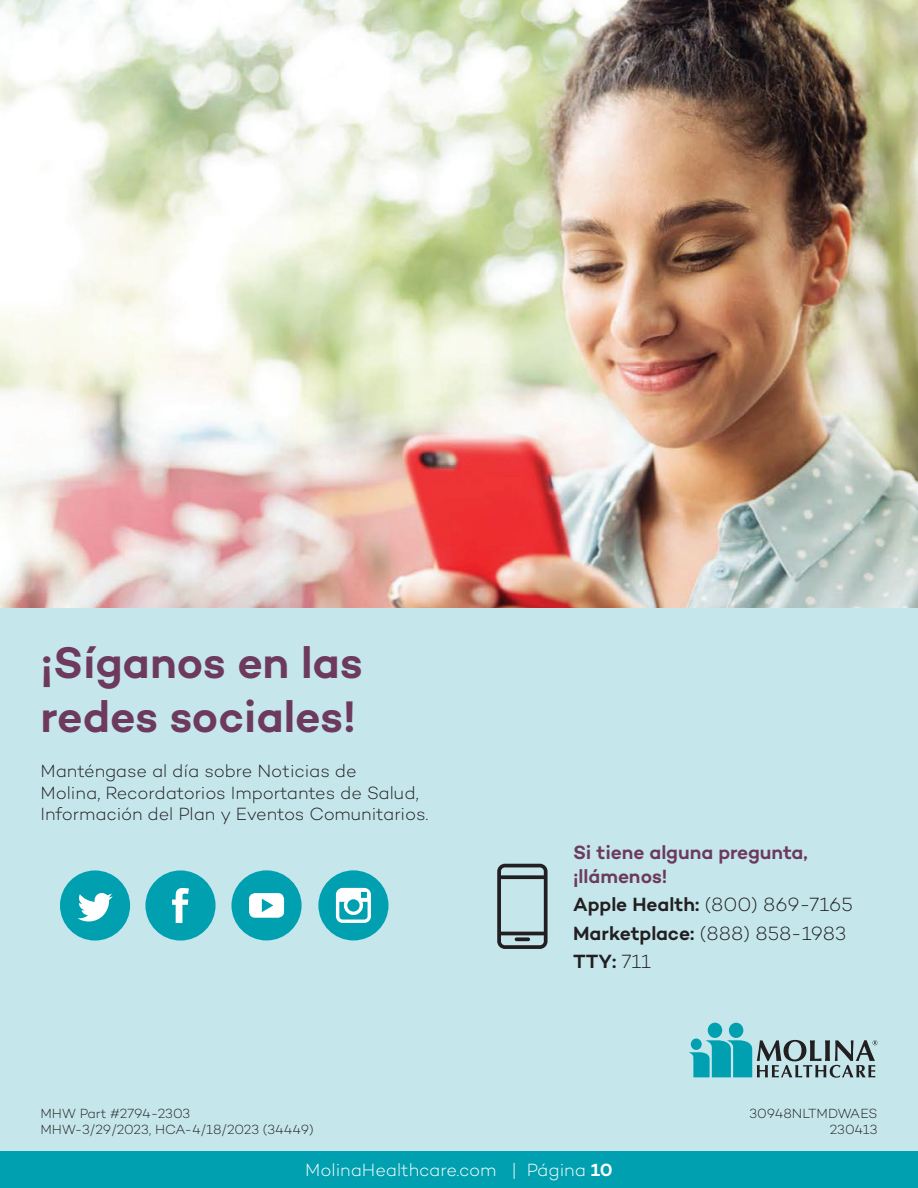
<style>
.page{position:relative;width:918px;height:1188px;background:#fff}
.page>*{position:absolute;margin:0;border:0;box-sizing:border-box;transform-origin:0 0}
.t1{font:600 45px/54px "Campton";letter-spacing:-.005em;color:#6d3a5d}
.t2{font:300 19.5px "Campton";color:#231f20}
.t3{font:600 19.5px/24px "Campton";letter-spacing:-.005em;color:#6d3a5d}
.t4{font:600 19.5px "Campton";color:#231f20}
.t5{font:300 18px/21.6px "Campton";letter-spacing:-.005em;color:#231f20}
.t6{font:300 18px "Campton";color:#fff}
.t7{font:300 13.5px "Campton";letter-spacing:-.005em;color:#231f20}
.s1{font-weight:600}
.s2{font-weight:300}
</style>
<div class="page">
<div style="left:0;top:1150px;width:918px;height:38px;background:#00a0b0"></div>
<div style="left:0;top:606px;width:918px;height:544px;background:#c5e7ec"></div>
<img style="left:0;top:0;width:918px;height:608px">
<div style="left:60px;top:870px;width:70px;height:71px;background:#00a0b0;border-radius:50%"></div>
<div style="left:145px;top:870px;width:71px;height:71px;background:#00a0b0;border-radius:50%"></div>
<div style="left:231px;top:870px;width:71px;height:70px;background:#00a0b0;border-radius:50%"></div>
<div style="left:318px;top:870px;width:71px;height:70px;background:#00a0b0;border-radius:50%"></div>
<svg style="left:78px;top:893px;width:35px;height:28px"></svg>
<svg style="left:172px;top:888px;width:17px;height:35px"></svg>
<svg style="left:249px;top:893px;width:35px;height:25px"></svg>
<svg style="left:336px;top:888px;width:35px;height:35px"></svg>
<svg style="left:497px;top:864px;width:51px;height:85px"></svg>
<div style="left:729px;top:1023px;width:14px;height:15px;background:#00a0b0;border-radius:50%"></div>
<div style="left:708px;top:1023px;width:14px;height:15px;background:#00a0b0;border-radius:50%"></div>
<svg style="left:689px;top:1040px;width:189px;height:38px"></svg>
<div style="left:691px;top:1039px;width:11px;height:11px;background:#00a0b0;border-radius:50%"></div>
<h2 class="t1" style="left:40px;top:635px;width:324px">¡Síganos en las redes sociales!</h2>
<p class="t5" style="left:40px;top:760px;width:390px">Manténgase al día sobre Noticias de<br>Molina, Recordatorios Importantes de Salud,<br>Información del Plan y Eventos Comunitarios .</p>
<p class="t3" style="left:573px;top:840px;width:236px">Si tiene alguna pregunta, ¡llámenos!</p>
<p class="t2" style="left:573px;top:893px;width:281px"><span class="s1">Apple Health:</span> (800) 869-7165</p>
<p class="t2" style="left:573px;top:921px;width:275px"><span class="s1">Marketplace:</span> (888) 858-1983</p>
<p class="t4" style="left:573px;top:949px;width:80px">TTY: <span class="s2">711</span></p>
<p class="t7" style="left:40px;top:1105px;width:151px">MHW Part #2794-2303</p>
<p class="t7" style="left:40px;top:1121px;width:275px">MHW-3/29/2023, HCA-4/18/2023 (34449)</p>
<p class="t6" style="left:305px;top:1159px;width:193px">MolinaHealthcare .com</p>
<p class="t6" style="left:511px;top:1159px;width:103px">| Página <span class="s1">10</span></p>
<p class="t7" style="left:749px;top:1105px;width:130px">30948NLTMDWAES</p>
<p class="t7" style="left:830px;top:1121px;width:49px">230413</p>
</div>
